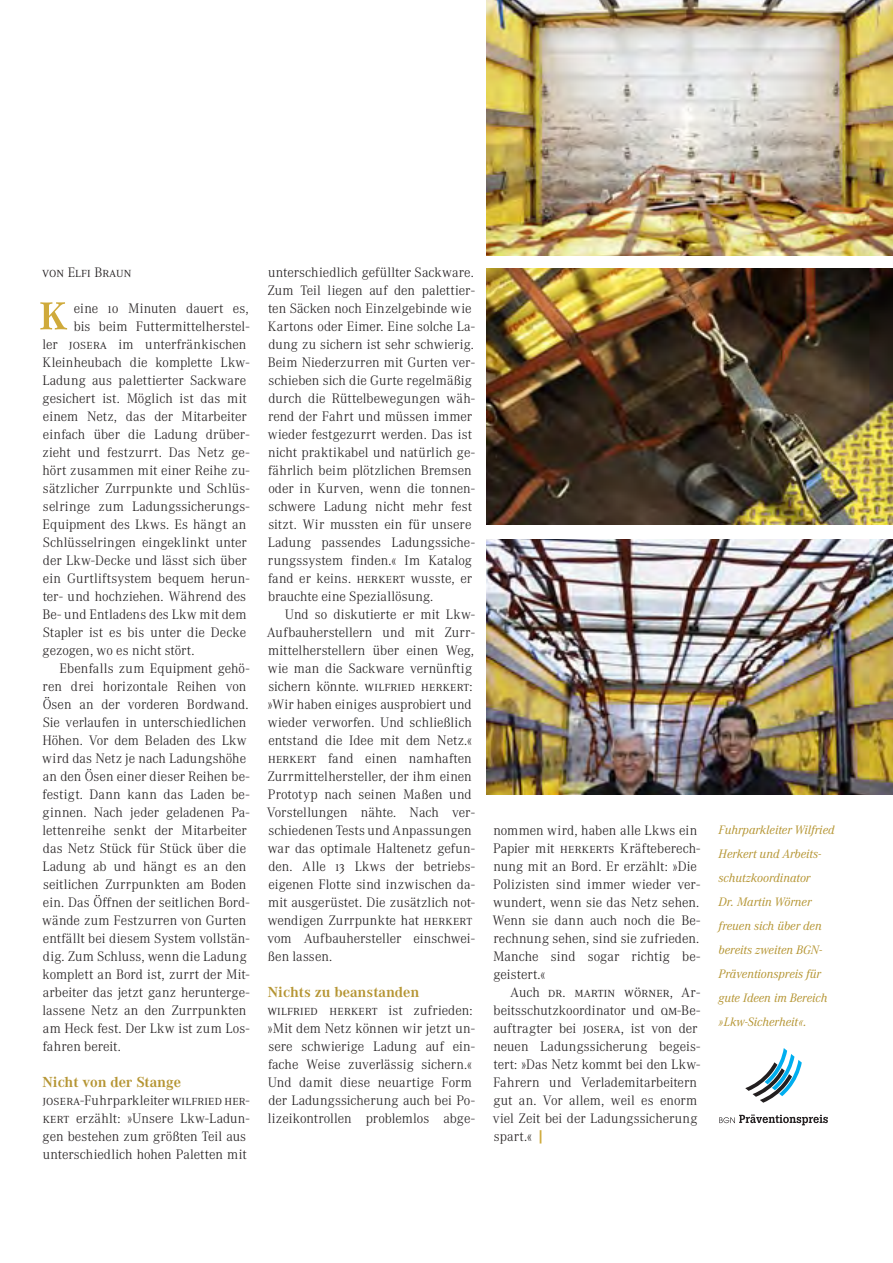
<style>
.page{position:relative;width:893px;height:1263px;background:#fff}
.page>*{position:absolute;margin:0;border:0;box-sizing:border-box;transform-origin:0 0}
.Fließtext_Corporate{font:700 14.25px "Corporate ABQ";color:#b59533}
.Fließtext_Corporate-2{font:300 13.5px/18px "Corporate ABQ";color:#231f20}
.Fließtext_Corporate-3{font:300 13.5px "Corporate A Expert BQ";color:#231f20}
.Marginalspalte{font:italic 12px/24px "Corporate ABQ";color:#b59533}
.s1{font-family:"Corporate A Expert BQ"}
.s2{font-family:"Interstate";font-weight:700;color:#cfaa3b}
</style>
<div class="page">
<img style="left:487px;top:0;width:406px;height:255px">
<svg style="left:40px;top:302px;width:27px;height:28px"></svg>
<img style="left:487px;top:269px;width:406px;height:255px">
<img style="left:487px;top:539px;width:406px;height:255px">
<svg style="left:719px;top:1114px;width:109px;height:11px"></svg>
<svg style="left:745px;top:1048px;width:57px;height:55px"></svg>
<p class="Fließtext_Corporate-3" style="left:42px;top:264px;width:91px">von Elfi Braun</p>
<p class="Fließtext_Corporate-2" style="left:74px;top:299px;width:176px">eine ı<span class="s1">0</span> Minuten dauert es,</p>
<p class="Fließtext_Corporate-2" style="left:74px;top:317px;width:177px">bis beim Futtermittelherstel-</p>
<p class="Fließtext_Corporate-2" style="left:42px;top:335px;width:205px">ler <span class="s1">josera</span> im unterfränkischen</p>
<p class="Fließtext_Corporate-2" style="left:42px;top:353px;width:208px">Kleinheubach die komplette Lkw-</p>
<p class="Fließtext_Corporate-2" style="left:42px;top:371px;width:205px">Ladung aus palettierter Sackware</p>
<p class="Fließtext_Corporate-2" style="left:43px;top:389px;width:205px">gesichert ist. Möglich ist das mit</p>
<p class="Fließtext_Corporate-2" style="left:43px;top:407px;width:205px">einem Netz, das der Mitarbeiter</p>
<p class="Fließtext_Corporate-2" style="left:43px;top:425px;width:208px">einfach über die Ladung drüber-</p>
<p class="Fließtext_Corporate-2" style="left:43px;top:443px;width:208px">zieht und festzurrt. Das Netz ge-</p>
<p class="Fließtext_Corporate-2" style="left:43px;top:461px;width:208px">hört zusammen mit einer Reihe zu-</p>
<p class="Fließtext_Corporate-2" style="left:43px;top:479px;width:208px">sätzlicher Zurrpunkte und Schlüs-</p>
<p class="Fließtext_Corporate-2" style="left:43px;top:497px;width:208px">selringe zum Ladungssicherungs-</p>
<p class="Fließtext_Corporate-2" style="left:42px;top:515px;width:206px">Equipment des Lkws. Es hängt an</p>
<p class="Fließtext_Corporate-2" style="left:43px;top:533px;width:205px">Schlüsselringen eingeklinkt unter</p>
<p class="Fließtext_Corporate-2" style="left:43px;top:551px;width:205px">der Lkw-Decke und lässt sich über</p>
<p class="Fließtext_Corporate-2" style="left:43px;top:569px;width:208px">ein Gurtliftsystem bequem herun-</p>
<p class="Fließtext_Corporate-2" style="left:43px;top:587px;width:205px">ter- und hochziehen. Während des</p>
<p class="Fließtext_Corporate-2" style="left:42px;top:605px;width:205px">Be- und Entladens des Lkw mit dem</p>
<p class="Fließtext_Corporate-2" style="left:43px;top:623px;width:205px">Stapler ist es bis unter die Decke</p>
<p class="Fließtext_Corporate-2" style="left:43px;top:641px;width:153px">gezogen, wo es nicht stört.</p>
<p class="Fließtext_Corporate-2" style="left:42px;top:659px;width:209px;text-indent:17px">Ebenfalls zum Equipment gehö&shy;ren drei horizontale Reihen von<br>Ösen an der vorderen Bordwand.<br>Sie verlaufen in unterschiedlichen<br>Höhen. Vor dem Beladen des Lkw wird das Netz je nach Ladungshöhe an den Ösen einer dieser Reihen be&shy;festigt. Dann kann das Laden be&shy;ginnen. Nach jeder geladenen Pa&shy;lettenreihe senkt der Mitarbeiter das Netz Stück für Stück über die<br>Ladung ab und hängt es an den seitlichen Zurrpunkten am Boden ein. Das Öffnen der seitlichen Bord&shy;wände zum Festzurren von Gurten entfällt bei diesem System vollstän&shy;dig. Zum Schluss, wenn die Ladung komplett an Bord ist, zurrt der Mit&shy;arbeiter das jetzt ganz herunterge&shy;lassene Netz an den Zurrpunkten am Heck fest. Der Lkw ist zum Los&shy;fahren bereit.</p>
<p class="Fließtext_Corporate" style="left:42px;top:1073px;width:140px">Nicht von der Stange</p>
<p class="Fließtext_Corporate-2" style="left:43px;top:1091px;width:208px"><span class="s1">josera</span>-Fuhrparkleiter <span class="s1">wilfried her&shy;kert</span> erzählt: »Unsere Lkw-Ladun&shy;gen bestehen zum größten Teil aus unterschiedlich hohen Paletten mit</p>
<p class="Fließtext_Corporate-2" style="left:267px;top:263px;width:209px">unterschiedlich gefüllter Sackware.<br>Zum Teil liegen auf den palettier&shy;ten Säcken noch Einzelgebinde wie Kartons oder Eimer. Eine solche La&shy;dung zu sichern ist sehr schwierig.<br>Beim Niederzurren mit Gurten ver&shy;schieben sich die Gurte regelmäßig durch die Rüttelbewegungen wäh&shy;rend der Fahrt und müssen immer wieder festgezurrt werden. Das ist nicht praktikabel und natürlich ge&shy;fährlich beim plötzlichen Bremsen oder in Kurven, wenn die tonnen&shy;schwere Ladung nicht mehr fest sitzt. Wir mussten ein für unsere Ladung passendes Ladungssiche&shy;rungssystem finden.« Im Katalog fand er keins. <span class="s1">herkert</span> wusste, er brauchte eine Speziallösung.</p>
<p class="Fließtext_Corporate-2" style="left:267px;top:605px;width:209px;text-indent:18px">Und so diskutierte er mit Lkw-<br>Aufbauherstellern und mit Zurr&shy;mittelherstellern über einen Weg, wie man die Sackware vernünftig sichern könnte. <span class="s1">wilfried herkert</span>: »Wir haben einiges ausprobiert und wieder verworfen. Und schließlich entstand die Idee mit dem Netz.« <span class="s1">herkert</span> fand einen namhaften<br>Zurrmittelhersteller, der ihm einen<br>Prototyp nach seinen Maßen und<br>Vorstellungen nähte. Nach ver&shy;schiedenen Tests und Anpassungen war das optimale Haltenetz gefun&shy;den. Alle ı<span class="s1">3</span> Lkws der betriebs&shy;eigenen Flotte sind inzwischen da&shy;mit ausgerüstet. Die zusätzlich not&shy;wendigen Zurrpunkte hat <span class="s1">herkert </span>vom Aufbauhersteller einschwei&shy;ßen lassen.</p>
<p class="Fließtext_Corporate" style="left:268px;top:983px;width:153px">Nichts zu beanstanden</p>
<p class="Fließtext_Corporate-2" style="left:267px;top:1001px;width:209px"><span class="s1">wilfried herkert</span> ist zufrieden: »Mit dem Netz können wir jetzt un&shy;sere schwierige Ladung auf ein&shy;fache Weise zuverlässig sichern.« Und damit diese neuartige Form der Ladungssicherung auch bei Po&shy;lizeikontrollen problemlos abge-</p>
<p class="Fließtext_Corporate-2" style="left:492px;top:821px;width:209px">nommen wird, haben alle Lkws ein<br>Papier mit <span class="s1">herkert</span>s Kräfteberech&shy;nung mit an Bord. Er erzählt: »Die<br>Polizisten sind immer wieder ver&shy;wundert, wenn sie das Netz sehen.<br>Wenn sie dann auch noch die Be&shy;rechnung sehen, sind sie zufrieden.<br>Manche sind sogar richtig be&shy;geistert.«</p>
<p class="Fließtext_Corporate-2" style="left:493px;top:983px;width:209px;text-indent:17px">Auch <span class="s1">dr. martin wörner</span>, Ar&shy;beitsschutzkoordinator und <span class="s1">qm</span>-Be&shy;auftragter bei <span class="s1">josera</span>, ist von der neuen Ladungssicherung begeis&shy;tert: »Das Netz kommt bei den Lkw-<br>Fahrern und Verlademitarbeitern gut an. Vor allem, weil es enorm viel Zeit bei der Ladungssicherung spart.« <span class="s2">|</span></p>
<p class="Marginalspalte" style="left:719px;top:818px;width:117px">Fuhrparkleiter Wilfried<br>Herkert und Arbeits&shy;schutzkoordinator<br>Dr. Martin Wörner freuen sich über den bereits zweiten BGN-<br>Präventionspreis für gute Ideen im Bereich »Lkw-Sicherheit«.</p>
</div>
